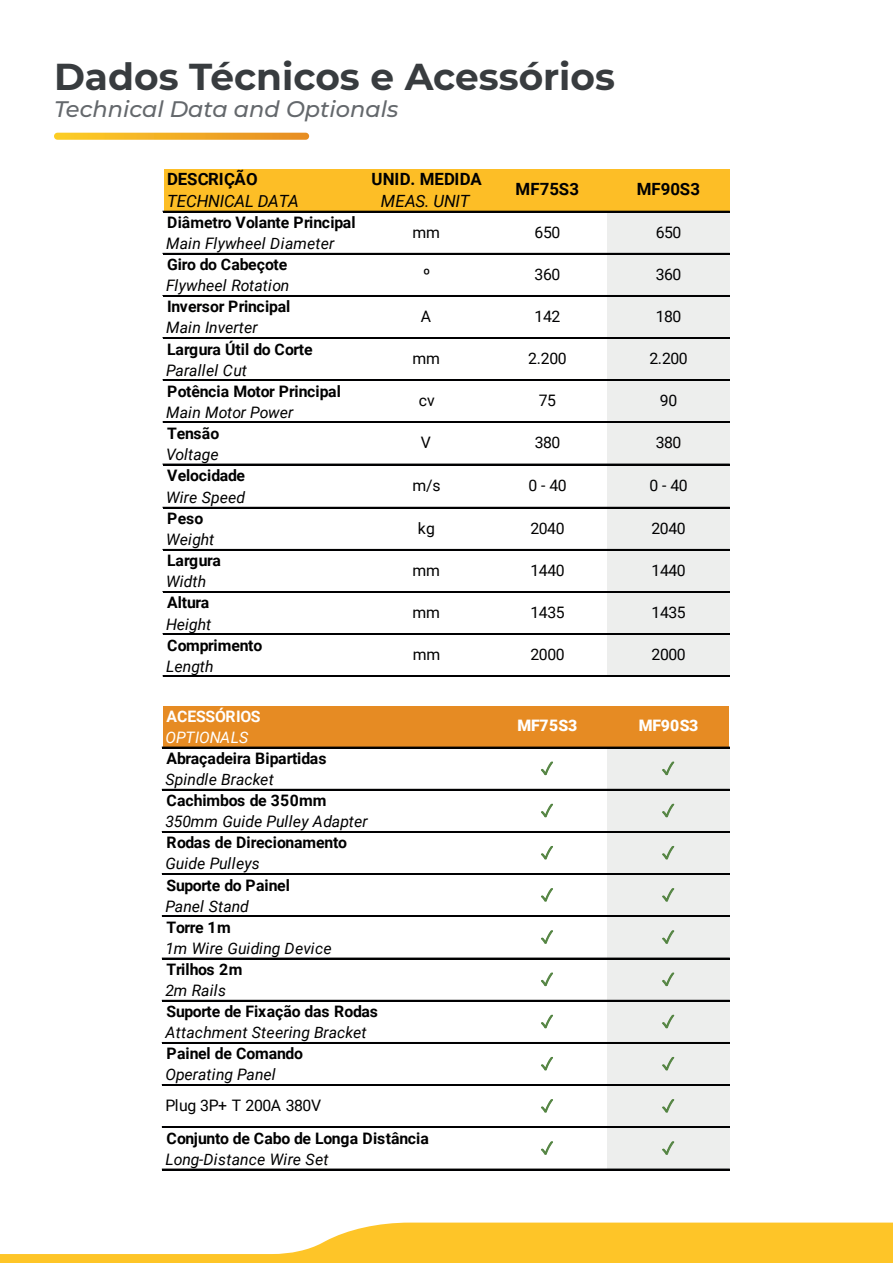
<style>
.page{position:relative;width:893px;height:1263px;background:#fff}
.page>*{position:absolute;margin:0;border:0;box-sizing:border-box;transform-origin:0 0}
.t1{font:700 37.5px "Montserrat";color:#383c3f}
.t2{font:italic 500 22.5px "Montserrat";color:#64686c}
.t3{font:700 16.8px "Roboto";color:#000001}
.t4{font:italic 16.8px "Roboto";letter-spacing:-.01em;color:#000001}
.t5{font:700 15.75px "Roboto";letter-spacing:-.005em;color:#000001}
.t6{font:italic 15.75px "Roboto";color:#000001}
.t7{font:15.75px "Roboto";letter-spacing:-.03em;color:#000001}
.t8{font:900 15.75px "Roboto";letter-spacing:-.01em;color:#fff}
.t9{font:700 15.75px "Roboto";letter-spacing:-.015em;color:#fff}
.t10{font:italic 15.75px "Roboto";letter-spacing:-.005em;color:#fff}
</style>
<div class="page">
<svg style="left:54px;top:133px;width:255px;height:7px;background:#f1af2c"></svg>
<div style="left:164px;top:169px;width:565px;height:43px;background:#fdbe26"></div>
<div style="left:607px;top:211px;width:122px;height:22px;background:#edeeed"></div>
<div style="left:607px;top:232px;width:122px;height:22px;background:#edeeed"></div>
<div style="left:607px;top:253px;width:122px;height:22px;background:#edeeed"></div>
<div style="left:607px;top:274px;width:122px;height:22px;background:#edeeed"></div>
<div style="left:607px;top:295px;width:122px;height:23px;background:#edeeed"></div>
<div style="left:607px;top:317px;width:122px;height:22px;background:#edeeed"></div>
<div style="left:607px;top:338px;width:122px;height:22px;background:#edeeed"></div>
<div style="left:607px;top:359px;width:122px;height:22px;background:#edeeed"></div>
<div style="left:607px;top:380px;width:122px;height:22px;background:#edeeed"></div>
<div style="left:607px;top:401px;width:122px;height:22px;background:#edeeed"></div>
<div style="left:607px;top:422px;width:122px;height:22px;background:#edeeed"></div>
<div style="left:607px;top:443px;width:122px;height:22px;background:#edeeed"></div>
<div style="left:607px;top:464px;width:122px;height:22px;background:#edeeed"></div>
<div style="left:607px;top:485px;width:122px;height:23px;background:#edeeed"></div>
<div style="left:607px;top:507px;width:122px;height:22px;background:#edeeed"></div>
<div style="left:607px;top:528px;width:122px;height:22px;background:#edeeed"></div>
<div style="left:607px;top:549px;width:122px;height:22px;background:#edeeed"></div>
<div style="left:607px;top:570px;width:122px;height:23px;background:#edeeed"></div>
<div style="left:607px;top:591px;width:122px;height:23px;background:#edeeed"></div>
<div style="left:607px;top:613px;width:122px;height:22px;background:#edeeed"></div>
<div style="left:607px;top:634px;width:122px;height:22px;background:#edeeed"></div>
<div style="left:607px;top:655px;width:122px;height:22px;background:#edeeed"></div>
<hr style="left:163px;top:211px;width:566px;height:1px;background:#000001">
<hr style="left:163px;top:253px;width:566px;height:1px;background:#000001">
<hr style="left:163px;top:295px;width:566px;height:1px;background:#000001">
<hr style="left:163px;top:337px;width:566px;height:1px;background:#000001">
<hr style="left:163px;top:338px;width:566px;height:1px;background:#000001">
<hr style="left:163px;top:379px;width:566px;height:1px;background:#000001">
<hr style="left:163px;top:380px;width:566px;height:1px;background:#000001">
<hr style="left:163px;top:422px;width:566px;height:1px;background:#000001">
<hr style="left:163px;top:464px;width:566px;height:1px;background:#000001">
<hr style="left:163px;top:507px;width:566px;height:1px;background:#000001">
<hr style="left:163px;top:549px;width:566px;height:1px;background:#000001">
<hr style="left:163px;top:591px;width:566px;height:2px;background:#000001">
<hr style="left:163px;top:633px;width:566px;height:1px;background:#000001">
<hr style="left:163px;top:634px;width:566px;height:1px;background:#000001">
<hr style="left:163px;top:676px;width:566px;height:1px;background:#000001">
<div style="left:163px;top:706px;width:566px;height:42px;background:#e68b23"></div>
<div style="left:607px;top:747px;width:122px;height:22px;background:#edeeed"></div>
<div style="left:607px;top:768px;width:122px;height:22px;background:#edeeed"></div>
<div style="left:607px;top:789px;width:122px;height:22px;background:#edeeed"></div>
<hr style="left:162px;top:747px;width:567px;height:1px;background:#000001">
<hr style="left:162px;top:789px;width:567px;height:1px;background:#000001">
<svg style="left:541px;top:761px;width:12px;height:15px"></svg>
<svg style="left:662px;top:761px;width:12px;height:15px"></svg>
<svg style="left:0;top:803px;width:893px;height:460px"></svg>
<h1 class="t1" style="left:54px;top:52px;width:562px">Dados Técnicos e Acessórios</h1>
<h2 class="t2" style="left:54px;top:94px;width:346px">Technical Data and Optionals</h2>
<p class="t3" style="left:167px;top:167px;width:92px">DESCRIÇÃO</p>
<p class="t3" style="left:371px;top:167px;width:112px">UNID. MEDIDA</p>
<p class="t4" style="left:167px;top:189px;width:133px">TECHNICAL DATA</p>
<p class="t4" style="left:381px;top:189px;width:90px">MEAS. UNIT</p>
<p class="t5" style="left:167px;top:211px;width:190px">Diâmetro Volante Principal</p>
<p class="t6" style="left:166px;top:232px;width:170px">Main Flywheel Diameter</p>
<p class="t5" style="left:167px;top:254px;width:122px">Giro do Cabeçote</p>
<p class="t6" style="left:166px;top:275px;width:125px">Flywheel Rotation</p>
<p class="t5" style="left:167px;top:296px;width:125px">Inversor Principal</p>
<p class="t6" style="left:166px;top:317px;width:93px">Main Inverter</p>
<p class="t5" style="left:167px;top:338px;width:147px">Largura Útil do Corte</p>
<p class="t6" style="left:166px;top:359px;width:82px">Parallel Cut</p>
<p class="t5" style="left:167px;top:380px;width:175px">Potência Motor Principal</p>
<p class="t6" style="left:166px;top:401px;width:129px">Main Motor Power</p>
<p class="t5" style="left:167px;top:422px;width:54px">Tensão</p>
<p class="t6" style="left:166px;top:443px;width:54px">Voltage</p>
<p class="t5" style="left:167px;top:464px;width:79px">Velocidade</p>
<p class="t6" style="left:166px;top:486px;width:81px">Wire Speed</p>
<p class="t5" style="left:167px;top:507px;width:38px">Peso</p>
<p class="t6" style="left:166px;top:529px;width:50px">Weight</p>
<p class="t5" style="left:167px;top:550px;width:55px">Largura</p>
<p class="t6" style="left:166px;top:571px;width:42px">Width</p>
<p class="t5" style="left:167px;top:592px;width:44px">Altura</p>
<p class="t6" style="left:166px;top:613px;width:47px">Height</p>
<p class="t5" style="left:167px;top:634px;width:97px">Comprimento</p>
<p class="t6" style="left:166px;top:655px;width:49px">Length</p>
<p class="t3" style="left:516px;top:178px;width:65px">MF75S3</p>
<p class="t3" style="left:637px;top:178px;width:65px">MF90S3</p>
<p class="t7" style="left:535px;top:221px;width:27px">650</p>
<p class="t7" style="left:656px;top:221px;width:27px">650</p>
<p class="t7" style="left:412px;top:221px;width:29px">mm</p>
<p class="t7" style="left:423px;top:263px;width:9px">º</p>
<p class="t7" style="left:535px;top:263px;width:27px">360</p>
<p class="t7" style="left:656px;top:263px;width:27px">360</p>
<p class="t7" style="left:535px;top:305px;width:27px">142</p>
<p class="t7" style="left:656px;top:305px;width:27px">180</p>
<p class="t7" style="left:421px;top:305px;width:12px">A</p>
<p class="t7" style="left:528px;top:347px;width:40px">2.200</p>
<p class="t7" style="left:649px;top:347px;width:40px">2.200</p>
<p class="t7" style="left:413px;top:347px;width:29px">mm</p>
<p class="t7" style="left:539px;top:389px;width:19px">75</p>
<p class="t7" style="left:660px;top:389px;width:19px">90</p>
<p class="t7" style="left:419px;top:389px;width:18px">cv</p>
<p class="t7" style="left:535px;top:432px;width:27px">380</p>
<p class="t7" style="left:656px;top:432px;width:27px">380</p>
<p class="t7" style="left:421px;top:432px;width:12px">V</p>
<p class="t7" style="left:528px;top:475px;width:40px">0-40</p>
<p class="t7" style="left:649px;top:475px;width:40px">0-40</p>
<p class="t7" style="left:413px;top:475px;width:30px">m/s</p>
<p class="t7" style="left:418px;top:517px;width:19px">kg</p>
<p class="t7" style="left:530px;top:517px;width:36px">2040</p>
<p class="t7" style="left:651px;top:517px;width:36px">2040</p>
<p class="t7" style="left:530px;top:559px;width:36px">1440</p>
<p class="t7" style="left:652px;top:559px;width:36px">1440</p>
<p class="t7" style="left:413px;top:559px;width:29px">mm</p>
<p class="t7" style="left:652px;top:601px;width:36px">1435</p>
<p class="t7" style="left:413px;top:601px;width:29px">mm</p>
<p class="t7" style="left:530px;top:601px;width:36px">1435</p>
<p class="t7" style="left:531px;top:643px;width:36px">2000</p>
<p class="t7" style="left:652px;top:643px;width:36px">2000</p>
<p class="t7" style="left:413px;top:643px;width:29px">mm</p>
<p class="t9" style="left:167px;top:705px;width:96px">ACESSÓRIOS</p>
<p class="t10" style="left:165px;top:726px;width:84px">OPTIONALS</p>
<p class="t5" style="left:167px;top:747px;width:161px">Abraçadeira Bipartidas</p>
<p class="t6" style="left:165px;top:768px;width:110px">Spindle Bracket</p>
<p class="t5" style="left:167px;top:789px;width:162px">Cachimbos de 350mm</p>
<p class="t6" style="left:165px;top:811px;width:204px">350mm Guide Pulley Adapter</p>
<p class="t5" style="left:167px;top:832px;width:182px">Rodas de Direcionamento</p>
<p class="t6" style="left:165px;top:853px;width:96px">Guide Pulleys</p>
<p class="t5" style="left:167px;top:874px;width:125px">Suporte do Painel</p>
<p class="t6" style="left:165px;top:895px;width:85px">Panel Stand</p>
<p class="t5" style="left:167px;top:916px;width:66px">Torre 1m</p>
<p class="t6" style="left:165px;top:937px;width:168px">1m Wire Guiding Device</p>
<p class="t5" style="left:167px;top:958px;width:77px">Trilhos 2m</p>
<p class="t6" style="left:165px;top:979px;width:62px">2m Rails</p>
<p class="t5" style="left:167px;top:1000px;width:213px">Suporte de Fixação das Rodas</p>
<p class="t6" style="left:165px;top:1021px;width:203px">Attachment Steering Bracket</p>
<p class="t5" style="left:167px;top:1043px;width:138px">Painel de Comando</p>
<p class="t6" style="left:165px;top:1064px;width:112px">Operating Panel</p>
<p class="t7" style="left:165px;top:1094px;width:157px">Plug 3P+ T 200A 380V</p>
<p class="t5" style="left:167px;top:1127px;width:264px">Conjunto de Cabo de Longa Distância</p>
<p class="t6" style="left:165px;top:1148px;width:165px">Long-Distance Wire Set</p>
<p class="t8" style="left:517px;top:715px;width:61px">MF75S3</p>
<p class="t8" style="left:639px;top:715px;width:61px">MF90S3</p>
</div>
